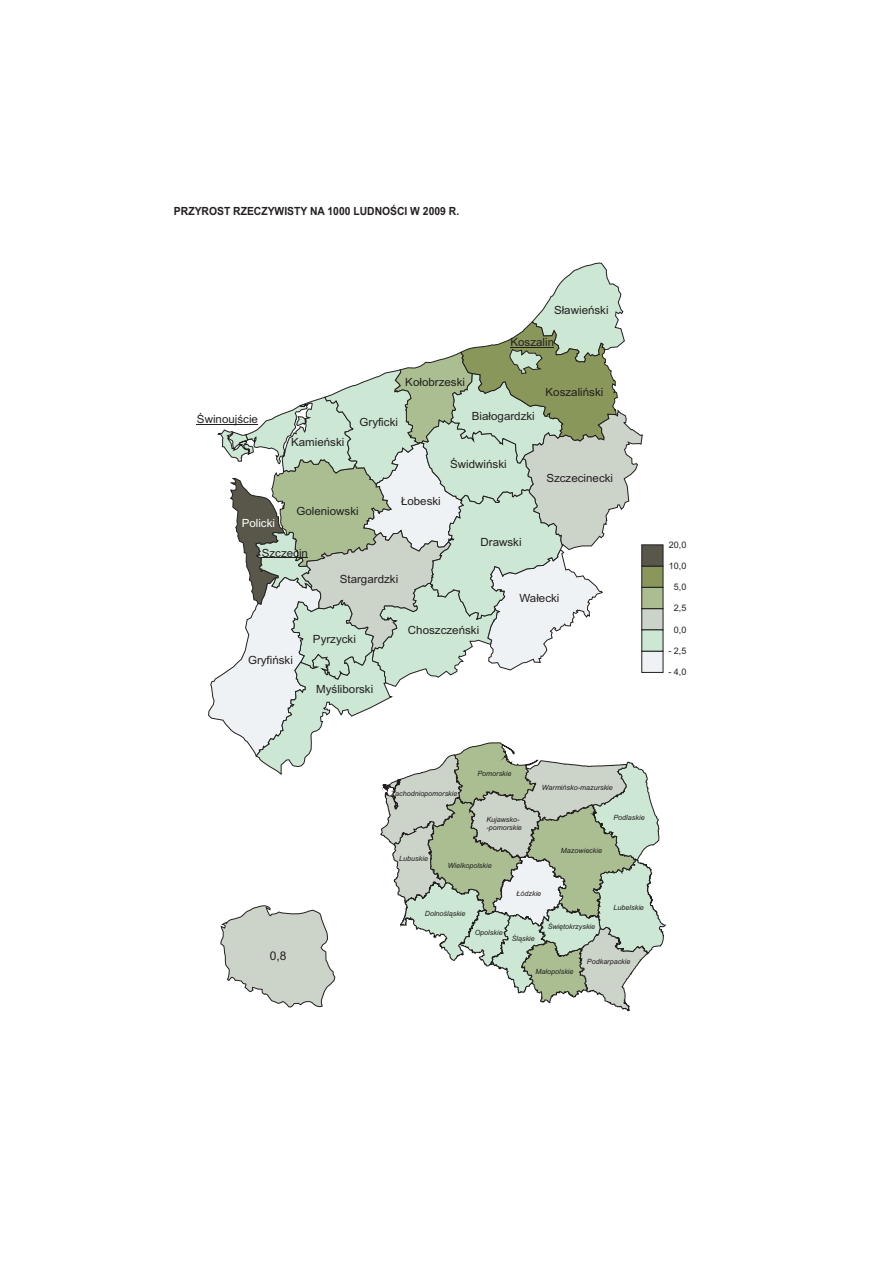
<style>
.page{position:relative;width:893px;height:1263px;background:#fff}
.page>*{position:absolute;margin:0;border:0;box-sizing:border-box;transform-origin:0 0}
.t1{font:12px "Arial";color:#231f20}
.t2{font:11.25px "Arial";color:#231f20}
.t3{font:700 11.25px "Arial";color:#231f20;scale:.92 1}
.t4{font:11.25px "Arial";color:#fff}
.t5{font:9px "Arial";color:#231f20}
.t6{font:italic 7.2px/7.9px "Arial";color:#231f20}
</style>
<div class="page">
<svg style="left:208px;top:263px;width:458px;height:748px"></svg>
<hr style="left:510px;top:347px;width:44px;height:1px;background:#231f20">
<hr style="left:197px;top:424px;width:61px;height:1px;background:#231f20">
<hr style="left:262px;top:558px;width:46px;height:1px;background:#231f20">
<p class="t3" style="left:174px;top:207px;width:311px">PRZYROST RZECZYWISTY NA 1000 LUDNOŚCI W 2009 R.</p>
<p class="t2" style="left:554px;top:306px;width:56px">Sławieński</p>
<p class="t2" style="left:197px;top:415px;width:63px">Świnoujście</p>
<p class="t4" style="left:242px;top:519px;width:35px">Policki</p>
<p class="t2" style="left:291px;top:438px;width:55px">Kamieński</p>
<p class="t2" style="left:510px;top:338px;width:45px">Koszalin</p>
<p class="t2" style="left:405px;top:378px;width:61px">Kołobrzeski</p>
<p class="t2" style="left:359px;top:418px;width:40px">Gryficki</p>
<p class="t2" style="left:472px;top:412px;width:64px">Białogardzki</p>
<p class="t2" style="left:450px;top:460px;width:58px">Świdwiński</p>
<p class="t2" style="left:545px;top:388px;width:59px">Koszaliński</p>
<p class="t2" style="left:546px;top:474px;width:68px">Szczecinecki</p>
<p class="t2" style="left:296px;top:507px;width:64px">Goleniowski</p>
<p class="t2" style="left:401px;top:497px;width:41px">Łobeski</p>
<p class="t2" style="left:480px;top:538px;width:43px">Drawski</p>
<p class="t2" style="left:262px;top:548px;width:48px">Szczecin</p>
<p class="t2" style="left:340px;top:575px;width:60px">Stargardzki</p>
<p class="t2" style="left:248px;top:656px;width:46px">Gryfiński</p>
<p class="t2" style="left:313px;top:635px;width:45px">Pyrzycki</p>
<p class="t2" style="left:316px;top:685px;width:59px">Myśliborski</p>
<p class="t2" style="left:408px;top:626px;width:73px">Choszczeński</p>
<p class="t2" style="left:519px;top:594px;width:42px">Wałecki</p>
<p class="t5" style="left:669px;top:541px;width:19px">20,0</p>
<p class="t5" style="left:669px;top:562px;width:19px">10,0</p>
<p class="t5" style="left:674px;top:584px;width:14px">5,0</p>
<p class="t5" style="left:674px;top:605px;width:14px">2,5</p>
<p class="t5" style="left:674px;top:626px;width:14px">0,0</p>
<p class="t5" style="left:668px;top:647px;width:20px">- 2,5</p>
<p class="t5" style="left:668px;top:669px;width:20px">- 4,0</p>
<p class="t1" style="left:270px;top:951px;width:18px">0,8</p>
<p class="t6" style="left:391px;top:790px;width:68px">Zachodniopomorskie</p>
<p class="t6" style="left:399px;top:854px;width:30px">Lubuskie</p>
<p class="t6" style="left:477px;top:770px;width:35px">Pomorskie</p>
<p class="t6" style="left:486px;top:815px;width:37px">Kujawsko--pomorskie</p>
<p class="t6" style="left:448px;top:862px;width:45px">Wielkopolskie</p>
<p class="t6" style="left:542px;top:784px;width:72px">Warmińsko-mazurskie</p>
<p class="t6" style="left:561px;top:847px;width:43px">Mazowieckie</p>
<p class="t6" style="left:613px;top:813px;width:33px">Podlaskie</p>
<p class="t6" style="left:425px;top:909px;width:42px">Dolnośląskie</p>
<p class="t6" style="left:475px;top:928px;width:29px">Opolskie</p>
<p class="t6" style="left:516px;top:889px;width:26px">Łódzkie</p>
<p class="t6" style="left:613px;top:903px;width:32px">Lubelskie</p>
<p class="t6" style="left:512px;top:934px;width:25px">Śląskie</p>
<p class="t6" style="left:548px;top:923px;width:49px">Świętokrzyskie</p>
<p class="t6" style="left:587px;top:957px;width:45px">Podkarpackie</p>
<p class="t6" style="left:536px;top:967px;width:39px">Małopolskie</p>
</div>
